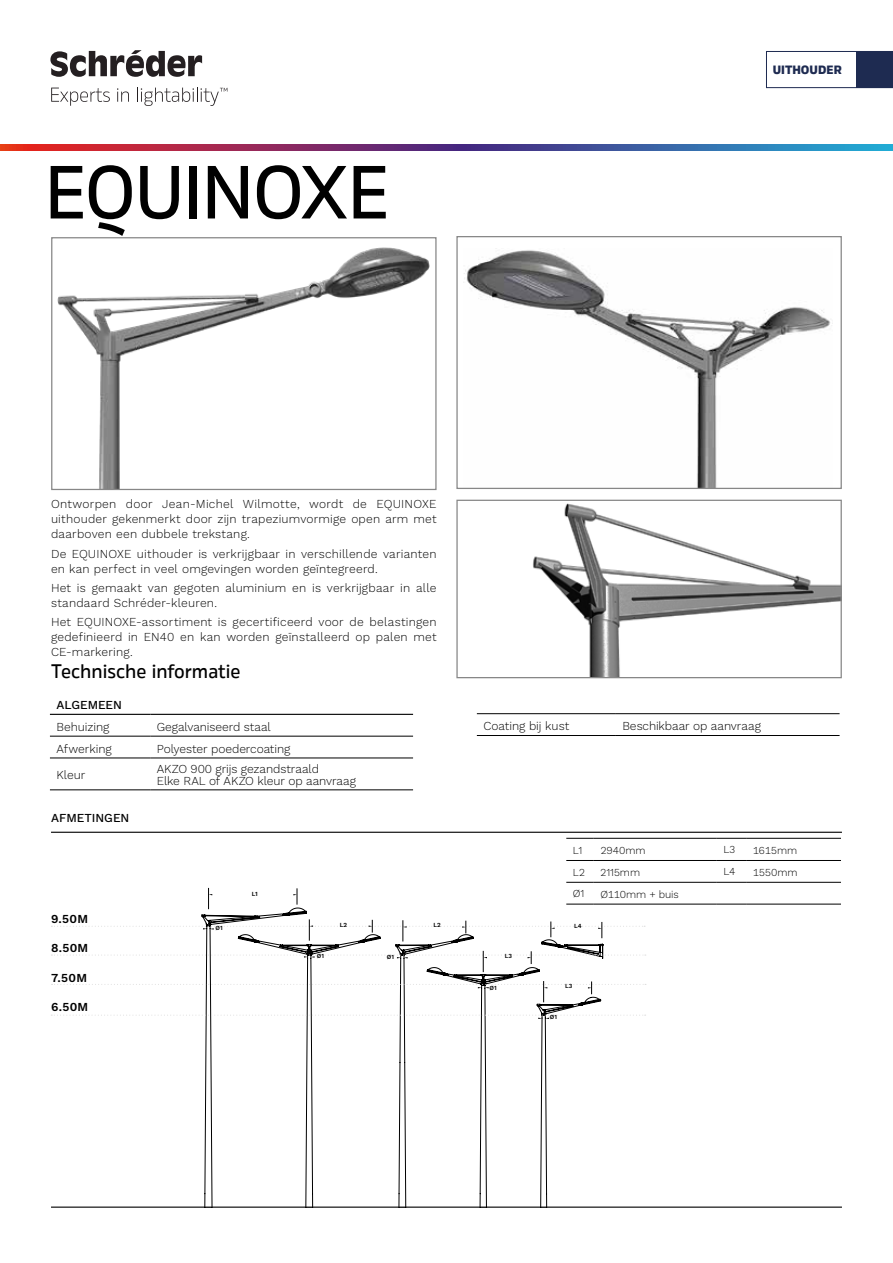
<style>
.page{position:relative;width:893px;height:1263px;background:#fff}
.page>*{position:absolute;margin:0;border:0;box-sizing:border-box;transform-origin:0 0}
.t1{font:500 75px "Rleud";letter-spacing:-.015em;color:#000}
.t2{font:500 19.5px "Rleud";color:#000}
.t3{font:300 12px/15px "Work Sans";letter-spacing:.01em;color:#000}
.t4{font:300 12px "Work Sans";letter-spacing:-.01em;color:#000}
.t5{font:600 12px "Work Sans";letter-spacing:.02em;color:#000}
.t6{font:500 12px "Work Sans";color:#000}
.t7{font:800 12px "Rleud";color:#1e2b51}
.t8{font:300 10.5px "Work Sans";letter-spacing:-.005em;color:#000}
.t9{font:600 6.15px "Work Sans";letter-spacing:.005em;color:#000}
</style>
<div class="page">
<svg style="left:566px;top:838px;width:28px;height:1px"></svg>
<hr style="left:594px;top:838px;width:123px;height:1px;background:#000">
<svg style="left:717px;top:838px;width:29px;height:1px"></svg>
<hr style="left:746px;top:838px;width:95px;height:1px;background:#000">
<svg style="left:566px;top:860px;width:28px;height:1px"></svg>
<hr style="left:594px;top:860px;width:123px;height:1px;background:#000">
<svg style="left:717px;top:860px;width:29px;height:1px"></svg>
<hr style="left:746px;top:860px;width:95px;height:1px;background:#000">
<hr style="left:594px;top:882px;width:123px;height:1px;background:#000">
<svg style="left:717px;top:882px;width:29px;height:1px"></svg>
<hr style="left:746px;top:882px;width:95px;height:1px;background:#000">
<hr style="left:594px;top:904px;width:123px;height:1px;background:#000">
<svg style="left:717px;top:904px;width:29px;height:1px"></svg>
<hr style="left:746px;top:904px;width:95px;height:1px;background:#000">
<svg style="left:50px;top:50px;width:152px;height:27px"></svg>
<svg style="left:51px;top:88px;width:59px;height:18px"></svg>
<svg style="left:117px;top:88px;width:12px;height:14px"></svg>
<svg style="left:137px;top:88px;width:90px;height:18px"></svg>
<svg style="left:766px;top:51px;width:127px;height:37px"></svg>
<div style="left:857px;top:51px;width:36px;height:36px;background:#1e2b51"></div>
<svg style="left:0;top:145px;width:893px;height:6px"></svg>
<img style="left:57px;top:247px;width:373px;height:241px">
<div style="left:51px;top:237px;width:386px;height:253px;border:1px solid #878787"></div>
<img style="left:463px;top:250px;width:370px;height:237px">
<div style="left:456px;top:236px;width:386px;height:253px;border:1px solid #878787"></div>
<hr style="left:51px;top:832px;width:791px;height:1px;background:#000">
<hr style="left:51px;top:1206px;width:791px;height:2px;background:#000">
<hr style="left:50px;top:736px;width:100px;height:1px;background:#000">
<hr style="left:150px;top:736px;width:263px;height:1px;background:#000">
<hr style="left:50px;top:758px;width:100px;height:1px;background:#000">
<hr style="left:150px;top:758px;width:263px;height:1px;background:#000">
<hr style="left:50px;top:790px;width:100px;height:1px;background:#000">
<hr style="left:150px;top:790px;width:263px;height:1px;background:#000">
<hr style="left:50px;top:714px;width:100px;height:1px;background:#000">
<hr style="left:150px;top:714px;width:263px;height:1px;background:#000">
<hr style="left:477px;top:713px;width:139px;height:1px;background:#000">
<hr style="left:616px;top:713px;width:224px;height:1px;background:#000">
<hr style="left:477px;top:735px;width:139px;height:1px;background:#000">
<hr style="left:616px;top:735px;width:224px;height:1px;background:#000">
<img style="left:533px;top:503px;width:307px;height:173px">
<div style="left:456px;top:500px;width:386px;height:178px;border:1px solid #878787"></div>
<svg style="left:51px;top:882px;width:595px;height:325px"></svg>
<h1 class="t1" style="left:45px;top:142px;width:346px">EQUINOXE</h1>
<p class="t7" style="left:773px;top:61px;width:71px">UITHOUDER</p>
<p class="t3" style="left:51px;top:497px;width:387px;text-align:justify">Ontworpen door Jean-Michel Wilmotte, wordt de EQUINOXE uithouder gekenmerkt door zijn trapeziumvormige open arm met daarboven een dubbele trekstang.</p>
<p class="t3" style="left:51px;top:546px;width:387px">De EQUINOXE uithouder is verkrijgbaar in verschillende varianten en kan perfect in veel omgevingen worden geïntegreerd.</p>
<p class="t3" style="left:51px;top:581px;width:387px">Het is gemaakt van gegoten aluminium en is verkrijgbaar in alle standaard Schréder-kleuren.</p>
<p class="t3" style="left:51px;top:615px;width:387px;text-align:justify">Het EQUINOXE-assortiment is gecertificeerd voor de belastingen gedefinieerd in EN40 en kan worden geïnstalleerd op palen met CE-markering.</p>
<h2 class="t2" style="left:51px;top:658px;width:191px">Technische informatie</h2>
<p class="t6" style="left:56px;top:698px;width:67px">ALGEMEEN</p>
<p class="t4" style="left:56px;top:720px;width:54px">Behuizing</p>
<p class="t3" style="left:157px;top:720px;width:116px">Gegalvaniseerd staal</p>
<p class="t3" style="left:56px;top:741px;width:57px">Afwerking</p>
<p class="t4" style="left:157px;top:741px;width:135px">Polyester poedercoating</p>
<p class="t3" style="left:56px;top:768px;width:30px">Kleur</p>
<p class="t3" style="left:157px;top:764px;width:201px;line-height:12px">AKZO 900 grijs gezandstraald<br>Elke RAL of AKZO kleur op aanvraag</p>
<p class="t6" style="left:51px;top:810px;width:80px">AFMETINGEN</p>
<p class="t5" style="left:51px;top:912px;width:39px">9.50M</p>
<p class="t5" style="left:51px;top:941px;width:39px">8.50M</p>
<p class="t5" style="left:51px;top:970px;width:38px">7.50M</p>
<p class="t5" style="left:51px;top:1000px;width:39px">6.50M</p>
<p class="t9" style="left:215px;top:924px;width:9px">Ø1</p>
<p class="t9" style="left:252px;top:890px;width:7px">L1</p>
<p class="t9" style="left:340px;top:921px;width:9px">L2</p>
<p class="t9" style="left:317px;top:952px;width:9px">Ø1</p>
<p class="t9" style="left:387px;top:953px;width:9px">Ø1</p>
<p class="t9" style="left:433px;top:922px;width:9px">L2</p>
<p class="t3" style="left:483px;top:719px;width:87px">Coating bij kust</p>
<p class="t3" style="left:622px;top:719px;width:140px">Beschikbaar op aanvraag</p>
<p class="t8" style="left:573px;top:844px;width:11px">L1</p>
<p class="t8" style="left:600px;top:844px;width:47px">2940mm</p>
<p class="t8" style="left:723px;top:844px;width:14px">L3</p>
<p class="t8" style="left:753px;top:844px;width:46px">1615mm</p>
<p class="t8" style="left:573px;top:866px;width:14px">L2</p>
<p class="t8" style="left:600px;top:866px;width:41px">2115mm</p>
<p class="t8" style="left:723px;top:865px;width:14px">L4</p>
<p class="t8" style="left:753px;top:866px;width:46px">1550mm</p>
<p class="t8" style="left:573px;top:887px;width:13px">Ø1</p>
<p class="t8" style="left:600px;top:888px;width:80px">Ø110mm + buis</p>
<p class="t9" style="left:505px;top:952px;width:9px">L3</p>
<p class="t9" style="left:490px;top:984px;width:9px">Ø1</p>
<p class="t9" style="left:574px;top:922px;width:9px">L4</p>
<p class="t9" style="left:565px;top:982px;width:9px">L3</p>
<p class="t9" style="left:550px;top:1014px;width:9px">Ø1</p>
</div>
